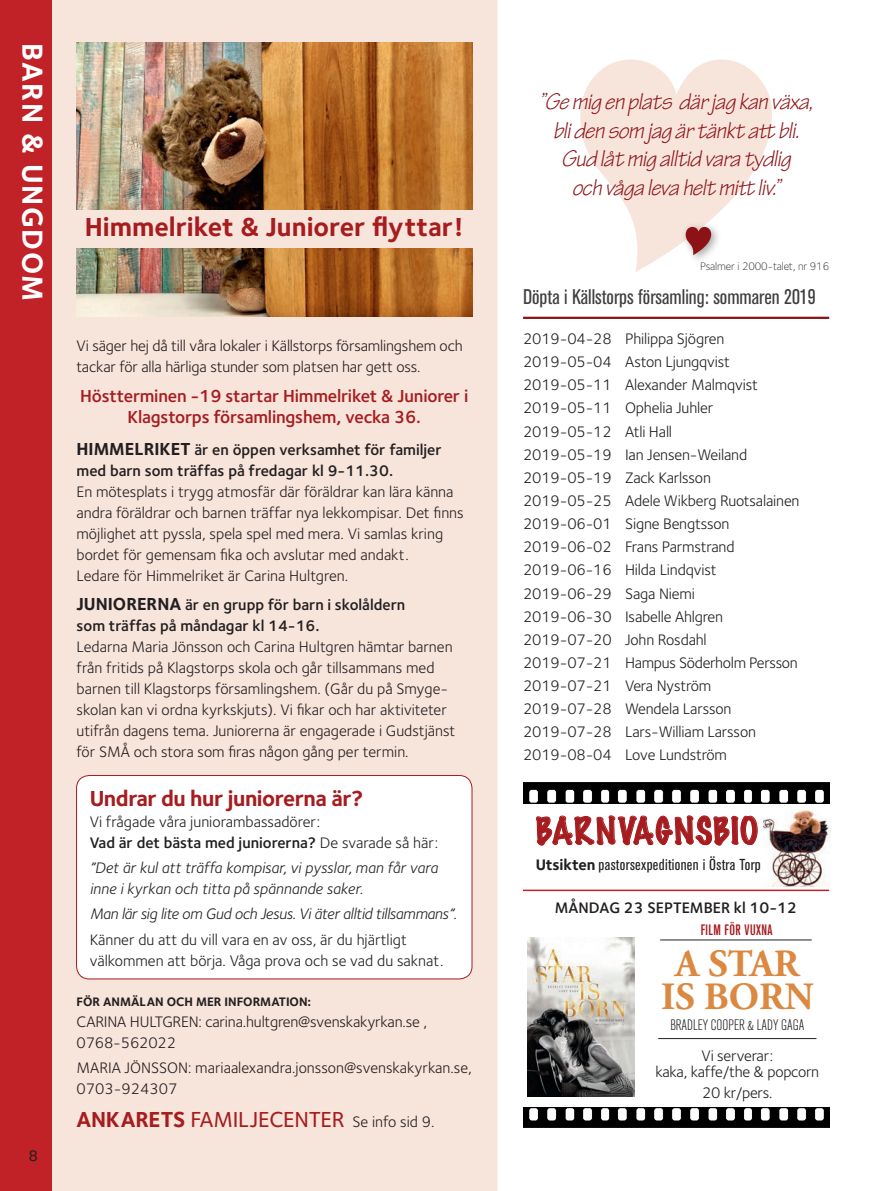
<style>
.page{position:relative;width:893px;height:1191px;background:#fff}
.page>*{position:absolute;margin:0;border:0;box-sizing:border-box;transform-origin:0 0}
.t1{font:700 38.55px/32.5px "Adobe Garamond Pro";color:#db8840;text-align:center}
.t2{font:100 33.75px "Marker Felt";letter-spacing:.03em;color:#a61c1f}
.t3{font:700 30px "Foundry Sterling";letter-spacing:.05em;color:#fff}
.t4{font:700 27px "Foundry Sterling";color:#a61c1f}
.t5{font:italic 24px/28.8px "Tekton Pro";letter-spacing:-.02em;color:#8d1216;text-align:center}
.t6{font:500 22.5px "Foundry Sterling";letter-spacing:-.01em;color:#a61c1f}
.t7{font:700 22.5px "Foundry Sterling";letter-spacing:-.02em;color:#a61c1f}
.t8{font:condensed 21px "Akzidenz Grotesk BQ";color:#3e3e3f}
.t9{font:600 18px/21px "Foundry Sterling";letter-spacing:-.01em;color:#a61c1f;text-align:center}
.t10{font:15.75px/23.1px "Foundry Sterling";letter-spacing:-.01em;color:#231f20}
.t11{font:600 15.75px/21px "Foundry Sterling";color:#231f20}
.t12{font:italic 15.75px/21px "Foundry Sterling";letter-spacing:-.005em;color:#231f20}
.t13{font:condensed 15.75px "Akzidenz Grotesk BQ";letter-spacing:.02em;color:#231f20}
.t14{font:500 15.75px "Foundry Sterling";color:#231f20}
.t15{font:300 condensed 15px "Akzidenz Grotesk BQ";color:#231f20}
.t16{font:500 condensed 15px "Akzidenz Grotesk BQ";letter-spacing:.03em;color:#a61c1f}
.t17{font:700 12.75px "Foundry Sterling";color:#231f20}
.t18{font:300 11.25px "Foundry Sterling";letter-spacing:-.01em;color:#231f20}
.s1{font-weight:700;font-size:18px}
.s2{font-weight:600}
.s3{font-weight:700}
.s4{font-weight:400;font-size:15.75px;color:#231f20}
.s5{font-family:"Foundry Sterling";font-weight:700;font-stretch:normal}
</style>
<div class="page">
<div style="left:51px;top:0;width:446px;height:1191px;background:#f7e4db"></div>
<div style="left:0;top:0;width:51px;height:1191px;background:#c02228"></div>
<img style="left:77px;top:249px;width:395px;height:68px">
<img style="left:77px;top:43px;width:395px;height:166px">
<img style="left:763px;top:810px;width:67px;height:76px">
<hr style="left:523px;top:317px;width:306px;height:2px;background:#8d1216">
<svg style="left:580px;top:60px;width:192px;height:212px"></svg>
<img style="left:523px;top:783px;width:306px;height:20px">
<img style="left:523px;top:1107px;width:306px;height:20px">
<svg style="left:536px;top:815px;width:221px;height:31px"></svg>
<hr style="left:523px;top:889px;width:306px;height:2px;background:#c02228">
<img style="left:527px;top:938px;width:108px;height:158px">
<hr style="left:658px;top:1038px;width:158px;height:1px;background:#231f20">
<hr style="left:660px;top:939px;width:152px;height:1px;background:#231f20">
<div style="left:77px;top:775px;width:395px;height:204px;background:#fff;border-radius:13px"></div>
<div style="left:76px;top:775px;width:396px;height:204px;border:1px solid #a61c1f;border-radius:13px"></div>
<h3 class="t3" style="left:54px;top:43px;width:260px;rotate:90deg">BARN &amp; UNGDOM</h3>
<p class="t14" style="left:29px;top:1144px;width:11px">8</p>
<h3 class="t4" style="left:85px;top:208px;width:381px">Himmelriket &amp; Juniorer flyttar!</h3>
<p class="t10" style="left:77px;top:334px;width:388px;line-height:21px">Vi säger hej då till våra lokaler i Källstorps församlingshem och tackar för alla härliga stunder som platsen har gett oss.</p>
<p class="t9" style="left:80px;top:385px;width:390px">Höstterminen -19 startar Himmelriket &amp; Juniorer i<br>Klagstorps församlingshem, vecka 36.</p>
<p class="t11" style="left:77px;top:438px;width:367px"><span class="s1">HIMMELRIKET</span> är en öppen verksamhet för familjer med barn som träffas på fredagar kl 9-11.30.</p>
<p class="t10" style="left:77px;top:480px;width:389px;line-height:21px">En mötesplats i trygg atmosfär där föräldrar kan lära känna andra föräldrar och barnen träffar nya lekkompisar. Det finns möjlighet att pyssla, spela spel med mera. Vi samlas kring bordet för gemensam fika och avslutar med andakt.<br>Ledare för Himmelriket är Carina Hultgren.</p>
<p class="t11" style="left:77px;top:594px;width:330px"><span class="s1">JUNIORERNA</span> är en grupp för barn i skolåldern som träffas på måndagar kl 14-16.</p>
<p class="t10" style="left:77px;top:636px;width:380px;line-height:21px">Ledarna Maria Jönsson och Carina Hultgren hämtar barnen från fritids på Klagstorps skola och går tillsammans med barnen till Klagstorps församlingshem. (Går du på Smyge&shy;skolan kan vi ordna kyrkskjuts). Vi fikar och har aktiviteter utifrån dagens tema. Juniorerna är engagerade i Gudstjänst för SMÅ och stora som firas någon gång per termin.</p>
<h3 class="t7" style="left:90px;top:782px;width:275px">Undrar du hur juniorerna är?</h3>
<p class="t10" style="left:90px;top:810px;width:350px;line-height:21px">Vi frågade våra juniorambassadörer:<br><span class="s2">Vad är det bästa med juniorerna?</span> De svarade så här:</p>
<p class="t12" style="left:90px;top:857px;width:350px">”Det är kul att träffa kompisar, vi pysslar, man får vara inne i kyrkan och titta på spännande saker.</p>
<p class="t12" style="left:90px;top:903px;width:369px">Man lär sig lite om Gud och Jesus. Vi äter alltid tillsammans”.</p>
<p class="t10" style="left:90px;top:928px;width:355px;line-height:21px">Känner du att du vill vara en av oss, är du hjärtligt välkommen att börja. Våga prova och se vad du saknat.</p>
<p class="t17" style="left:77px;top:992px;width:236px">FÖR ANMÄLAN OCH MER INFORMATION:</p>
<p class="t10" style="left:77px;top:1010px;width:352px;line-height:21px">CARINA HULTGREN: carina.hultgren@svenskakyrkan.se ,<br>0768-562022</p>
<p class="t10" style="left:77px;top:1057px;width:397px;line-height:21px">MARIA JÖNSSON: mariaalexandra.jonsson@svenskakyrkan.se,<br>0703-924307</p>
<h3 class="t6" style="left:77px;top:1103px;width:360px"><span class="s3">ANKARETS</span> FAMILJECENTER <span class="s4">Se info sid 9.</span></h3>
<h3 class="t5" style="left:540px;top:87px;width:275px">”Ge mig en plats där jag kan växa, bli den som jag är tänkt att bli.<br>Gud låt mig alltid vara tydlig<br>och våga leva helt mitt liv.”</h3>
<p class="t18" style="left:700px;top:258px;width:131px">Psalmer i 2000-talet, nr 916</p>
<h3 class="t8" style="left:523px;top:285px;width:294px">Döpta i Källstorps församling: sommaren 2019</h3>
<p class="t10" style="left:523px;top:327px;width:278px">2019-04-28 Philippa Sjögren<br>2019-05-04 Aston Ljungqvist<br>2019-05-11 Alexander Malmqvist<br>2019-05-11 Ophelia Juhler<br>2019-05-12 Atli Hall<br>2019-05-19 Ian Jensen-Weiland<br>2019-05-19 Zack Karlsson<br>2019-05-25 Adele Wikberg Ruotsalainen<br>2019-06-01 Signe Bengtsson<br>2019-06-02 Frans Parmstrand<br>2019-06-16 Hilda Lindqvist<br>2019-06-29 Saga Niemi<br>2019-06-30 Isabelle Ahlgren<br>2019-07-20 John Rosdahl<br>2019-07-21 Hampus Söderholm Persson<br>2019-07-21 Vera Nyström<br>2019-07-28 Wendela Larsson<br>2019-07-28 Lars-William Larsson<br>2019-08-04 Love Lundström</p>
<h2 class="t2" style="left:536px;top:804px;width:224px">BARNVAGNSBIO</h2>
<p class="t13" style="left:536px;top:855px;width:227px"><span class="s5">Utsikten</span> pastorsexpeditionen i Östra Torp</p>
<p class="t11" style="left:555px;top:896px;width:243px">MÅNDAG 23 SEPTEMBER kl 10-12</p>
<h1 class="t1" style="left:661px;top:948px;width:154px">A STAR<br>IS BORN</h1>
<p class="t15" style="left:670px;top:1016px;width:136px">BRADLEY COOPER &amp; LADY GAGA</p>
<p class="t10" style="left:655px;top:1046px;width:165px;line-height:16.5px;text-align:center">Vi serverar:<br>kaka, kaffe/the &amp; popcorn</p>
<p class="t10" style="left:702px;top:1080px;width:72px">20 kr/pers.</p>
<p class="t16" style="left:701px;top:921px;width:73px">FILM FÖR VUXNA</p>
</div>
